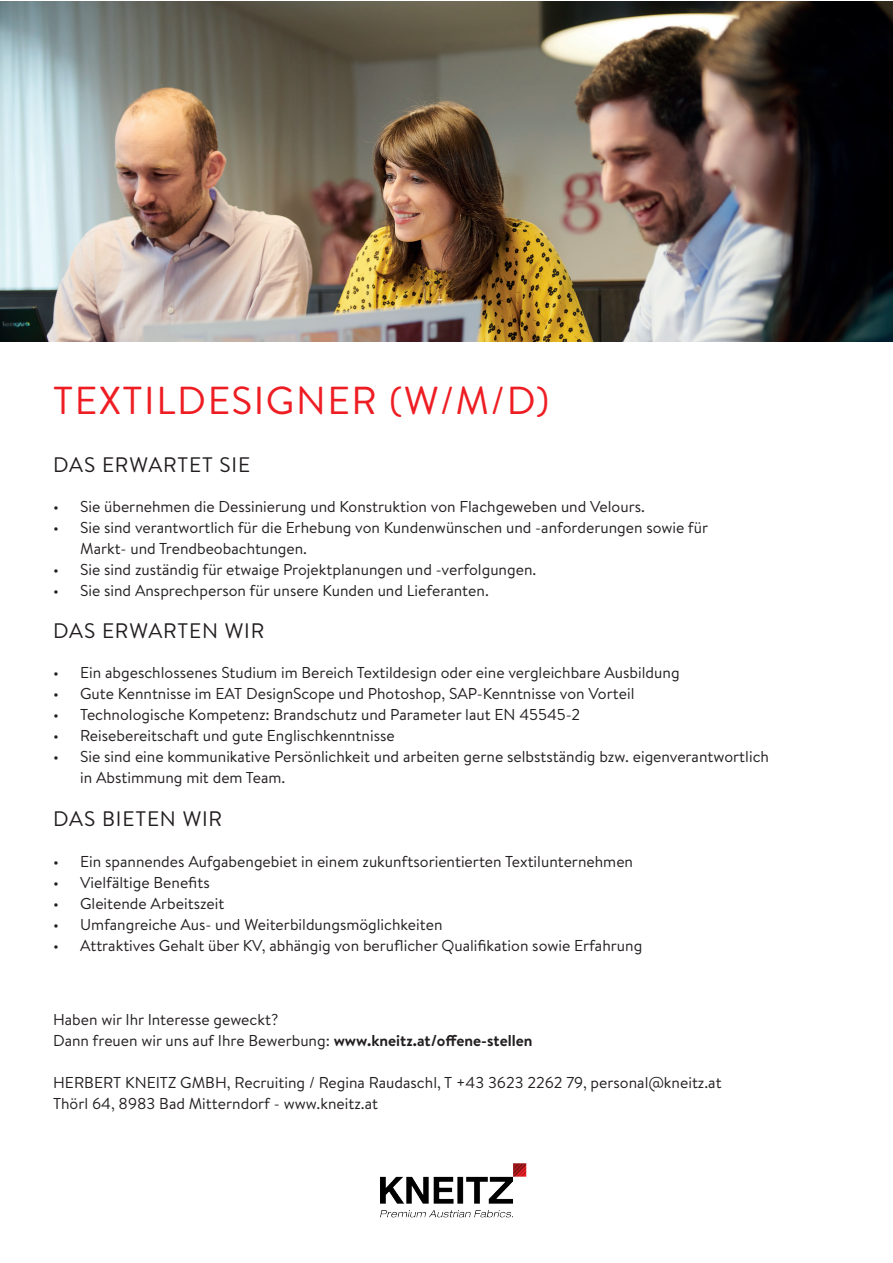
<style>
.page{position:relative;width:893px;height:1263px;background:#fff}
.page>*{position:absolute;margin:0;border:0;box-sizing:border-box;transform-origin:0 0}
.t1{font:39px "Brandon Text";letter-spacing:.04em;color:#ee1d23}
.t2{font:21px "Brandon Text";letter-spacing:.04em;color:#231f20}
.t3{font:15.75px/21px "Brandon Text";color:#231f20}
.s1{font-weight:700}
</style>
<div class="page">
<img style="left:0;top:1px;width:893px;height:340px">
<img style="left:380px;top:1163px;width:147px;height:55px">
<h1 class="t1" style="left:53px;top:374px;width:498px">TEXTILDESIGNER (W/M/D)</h1>
<h2 class="t2" style="left:53px;top:450px;width:199px">DAS ERWARTET SIE</h2>
<p class="t3" style="left:53px;top:496px;width:593px">• Sie übernehmen die Dessinierung und Konstruktion von Flachgeweben und Velours.</p>
<p class="t3" style="left:80px;top:517px;width:629px;text-indent:-27px">• Sie sind verantwortlich für die Erhebung von Kundenwünschen und -anforderungen sowie für<br>Markt- und Trendbeobachtungen.</p>
<p class="t3" style="left:53px;top:559px;width:485px">• Sie sind zuständig für etwaige Projektplanungen und -verfolgungen.</p>
<p class="t3" style="left:53px;top:580px;width:437px">• Sie sind Ansprechperson für unsere Kunden und Lieferanten.</p>
<h2 class="t2" style="left:53px;top:616px;width:213px">DAS ERWARTEN WIR</h2>
<p class="t3" style="left:53px;top:662px;width:628px">• Ein abgeschlossenes Studium im Bereich Textildesign oder eine vergleichbare Ausbildung</p>
<p class="t3" style="left:53px;top:683px;width:583px">• Gute Kenntnisse im EAT DesignScope und Photoshop, SAP-Kenntnisse von Vorteil</p>
<p class="t3" style="left:53px;top:704px;width:529px">• Technologische Kompetenz: Brandschutz und Parameter laut EN 45545-2</p>
<p class="t3" style="left:53px;top:725px;width:343px">• Reisebereitschaft und gute Englischkenntnisse</p>
<p class="t3" style="left:80px;top:746px;width:690px;text-indent:-27px">• Sie sind eine kommunikative Persönlichkeit und arbeiten gerne selbstständig bzw. eigenverantwortlich in Abstimmung mit dem Team.</p>
<h2 class="t2" style="left:53px;top:805px;width:171px">DAS BIETEN WIR</h2>
<p class="t3" style="left:53px;top:850px;width:581px">• Ein spannendes Aufgabengebiet in einem zukunftsorientierten Textilunternehmen</p>
<p class="t3" style="left:53px;top:871px;width:158px">• Vielfältige Benefits</p>
<p class="t3" style="left:53px;top:892px;width:173px">• Gleitende Arbeitszeit</p>
<p class="t3" style="left:53px;top:913px;width:391px">• Umfangreiche Aus- und Weiterbildungsmöglichkeiten</p>
<p class="t3" style="left:53px;top:934px;width:591px">• Attraktives Gehalt über KV, abhängig von beruflicher Qualifikation sowie Erfahrung</p>
<p class="t3" style="left:53px;top:1008px;width:481px">Haben wir Ihr Interesse geweckt?<br>Dann freuen wir uns auf Ihre Bewerbung: <span class="s1">www.kneitz.at/offene-stellen</span></p>
<p class="t3" style="left:53px;top:1071px;width:670px">HERBERT KNEITZ GMBH, Recruiting / Regina Raudaschl, T +43 3623 2262 79, personal@kneitz.at<br>Thörl 64, 8983 Bad Mitterndorf - www.kneitz.at</p>
</div>
